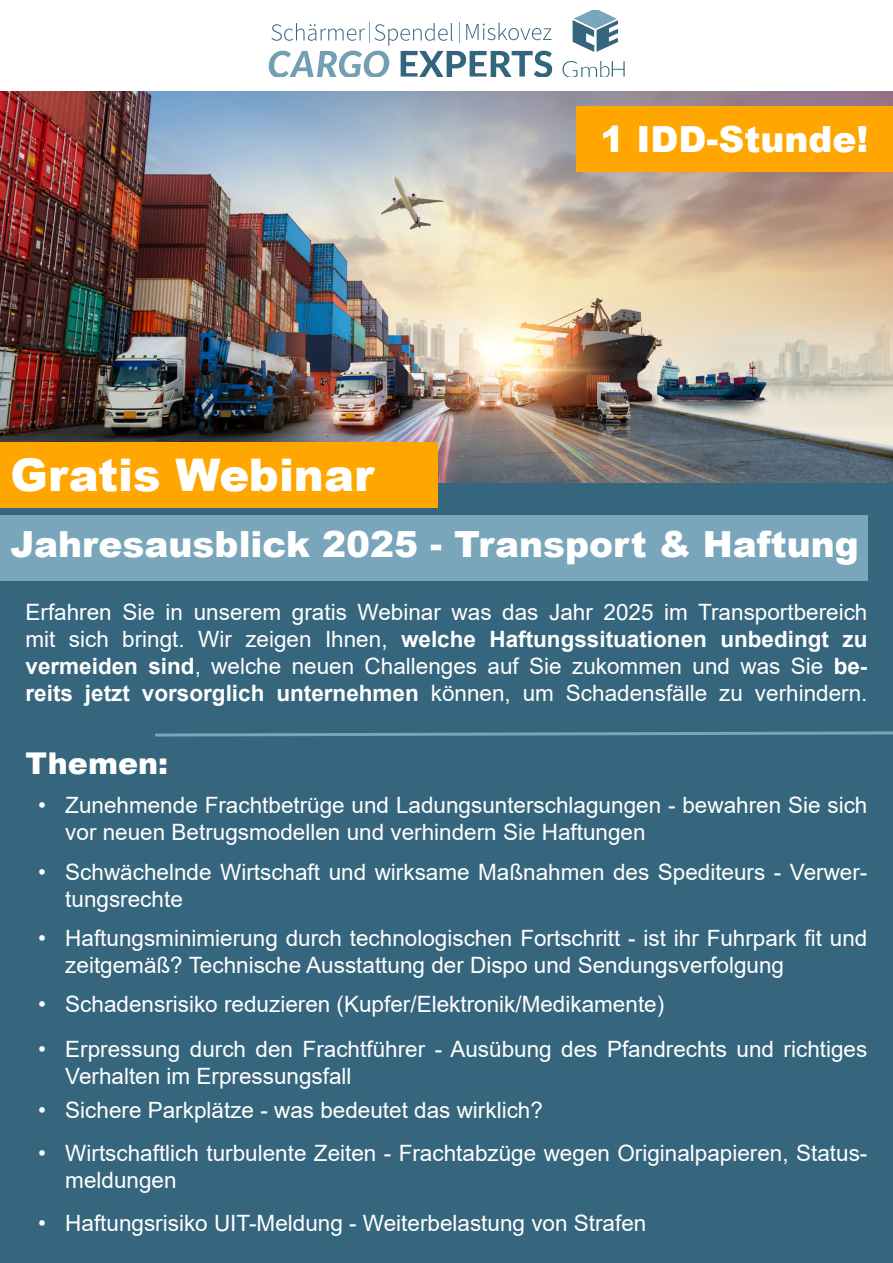
<style>
.page{position:relative;width:893px;height:1263px;background:#36667d}
.page>*{position:absolute;margin:0;border:0;box-sizing:border-box;transform-origin:0 0}
.t1{font:900 45px "Arial";color:#fff}
.t2{font:900 36px "Arial";color:#fff}
.t3{font:900 30px "Arial";color:#fff}
.t4{font:22.5px/27px "Arial";color:#fff}
.s1{font-weight:700}
</style>
<div class="page">
<div style="left:0;top:0;width:893px;height:91px;background:#fff"></div>
<svg style="left:562px;top:61px;width:63px;height:16px"></svg>
<svg style="left:573px;top:11px;width:45px;height:41px"></svg>
<svg style="left:269px;top:22px;width:283px;height:55px"></svg>
<img style="left:0;top:91px;width:893px;height:392px">
<div style="left:0;top:442px;width:438px;height:66px;background:#ffa600"></div>
<div style="left:0;top:514px;width:867px;height:66px;background:#79a6bb"></div>
<svg style="left:155px;top:731px;width:738px;height:6px"></svg>
<div style="left:576px;top:106px;width:317px;height:66px;background:#ffa600"></div>
<p class="t2" style="left:601px;top:113px;width:270px">1 IDD-Stunde!</p>
<p class="t1" style="left:11px;top:443px;width:365px">Gratis Webinar</p>
<p class="t2" style="left:11px;top:518px;width:850px">Jahresausblick 2025 - Transport &amp; Haftung</p>
<p class="t4" style="left:26px;top:598px;width:843px;text-align:justify">Erfahren Sie in unserem gratis Webinar was das Jahr 2025 im Transportbereich mit sich bringt. Wir zeigen Ihnen, <span class="s1">welche Haftungssituationen unbedingt zu vermeiden sind</span>, welche neuen Challenges auf Sie zukommen und was Sie <span class="s1">be&shy;reits jetzt vorsorglich unternehmen</span> können, um Schadensfälle zu verhindern.</p>
<p class="t3" style="left:26px;top:741px;width:144px">Themen:</p>
<p class="t4" style="left:65px;top:791px;width:804px;text-indent:-27px">• Zunehmende Frachtbetrüge und Ladungsunterschlagungen - bewahren Sie sich vor neuen Betrugsmodellen und verhindern Sie Haftungen</p>
<p class="t4" style="left:65px;top:858px;width:804px;text-indent:-27px">• Schwächelnde Wirtschaft und wirksame Maßnahmen des Spediteurs - Verwer&shy;tungsrechte</p>
<p class="t4" style="left:65px;top:924px;width:804px;text-indent:-27px">• Haftungsminimierung durch technologischen Fortschritt - ist ihr Fuhrpark fit und zeitgemäß? Technische Ausstattung der Dispo und Sendungsverfolgung</p>
<p class="t4" style="left:38px;top:991px;width:627px">• Schadensrisiko reduzieren (Kupfer/Elektronik/Medikamente)</p>
<p class="t4" style="left:65px;top:1035px;width:804px;text-indent:-27px">• Erpressung durch den Frachtführer - Ausübung des Pfandrechts und richtiges<br>Verhalten im Erpressungsfall</p>
<p class="t4" style="left:38px;top:1097px;width:506px">• Sichere Parkplätze - was bedeutet das wirklich?</p>
<p class="t4" style="left:65px;top:1139px;width:804px;text-indent:-27px">• Wirtschaftlich turbulente Zeiten - Frachtabzüge wegen Originalpapieren, Status&shy;meldungen</p>
<p class="t4" style="left:38px;top:1209px;width:610px">• Haftungsrisiko UIT-Meldung - Weiterbelastung von Strafen</p>
</div>
